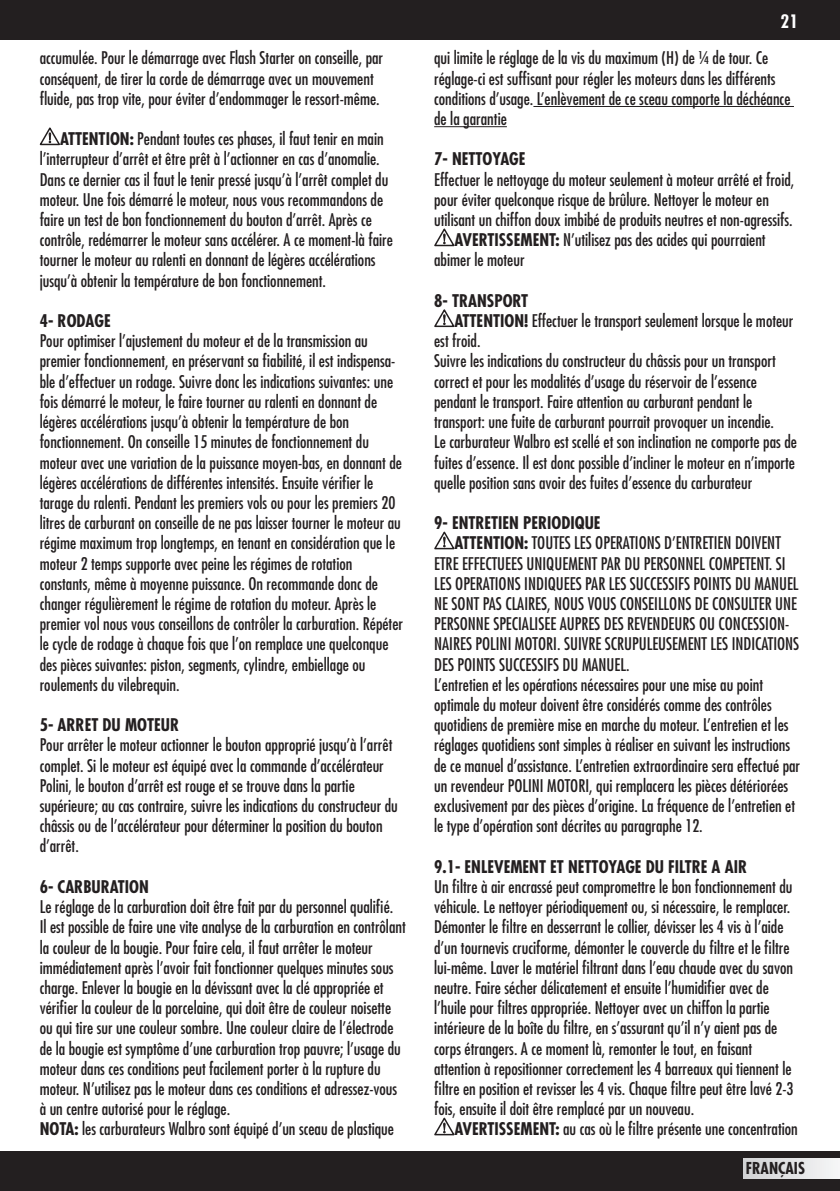
<style>
.page{position:relative;width:840px;height:1191px;background:#fff}
.page>*{position:absolute;margin:0;border:0;box-sizing:border-box;transform-origin:0 0}
.t1{font:700 condensed 18px "Futura LT";color:#fff}
.t2{font:condensed 17px/20.2px "Futura LT";color:#231f20}
.t3{font:700 condensed 17px "Futura LT";color:#231f20}
.t4{font:700 condensed 16px "Futura LT";color:#231f20}
.s1{font-weight:700}
</style>
<div class="page">
<div style="left:0;top:0;width:839px;height:40px;background:#231f20"></div>
<div style="left:0;top:1151px;width:839px;height:40px;background:#231f20"></div>
<div style="left:743px;top:1158px;width:96px;height:20px;background:linear-gradient(to right,#d0d2d4,#f5f5f6)"></div>
<svg style="left:40px;top:127px;width:20px;height:18px"></svg>
<hr style="left:533px;top:106px;width:260px;height:1px;background:#231f20">
<hr style="left:434px;top:126px;width:72px;height:1px;background:#231f20">
<svg style="left:434px;top:228px;width:20px;height:18px"></svg>
<svg style="left:434px;top:309px;width:20px;height:18px"></svg>
<svg style="left:434px;top:531px;width:20px;height:18px"></svg>
<svg style="left:434px;top:1117px;width:20px;height:18px"></svg>
<p class="t2" style="left:40px;top:48px;width:345px">accumulée. Pour le démarrage avec Flash Starter on conseille, par conséquent, de tirer la corde de démarrage avec un mouvement fluide, pas trop vite, pour éviter d’endommager le ressort-même.</p>
<p class="t2" style="left:40px;top:129px;width:354px;text-indent:20px"><span class="s1">ATTENTION:</span> Pendant toutes ces phases, il faut tenir en main l’interrupteur d’arrêt et être prêt à l’actionner en cas d’anomalie.<br>Dans ce dernier cas il faut le tenir pressé jusqu’à l’arrêt complet du moteur. Une fois démarré le moteur, nous vous recommandons de faire un test de bon fonctionnement du bouton d’arrêt. Après ce contrôle, redémarrer le moteur sans accélérer. A ce moment-là faire tourner le moteur au ralenti en donnant de légères accélérations jusqu’à obtenir la température de bon fonctionnement.</p>
<p class="t3" style="left:40px;top:310px;width:73px">4- RODAGE</p>
<p class="t2" style="left:40px;top:331px;width:364px">Pour optimiser l’ajustement du moteur et de la transmission au premier fonctionnement, en préservant sa fiabilité, il est indispensa&shy;ble d’effectuer un rodage. Suivre donc les indications suivantes: une fois démarré le moteur, le faire tourner au ralenti en donnant de légères accélérations jusqu’à obtenir la température de bon fonctionnement. On conseille 15 minutes de fonctionnement du moteur avec une variation de la puissance moyen-bas, en donnant de légères accélérations de différentes intensités. Ensuite vérifier le tarage du ralenti. Pendant les premiers vols ou pour les premiers 20 litres de carburant on conseille de ne pas laisser tourner le moteur au régime maximum trop longtemps, en tenant en considération que le moteur 2 temps supporte avec peine les régimes de rotation constants, même à moyenne puissance. On recommande donc de changer régulièrement le régime de rotation du moteur. Après le premier vol nous vous conseillons de contrôler la carburation. Répéter le cycle de rodage à chaque fois que l’on remplace une quelconque des pièces suivantes: piston, segments, cylindre, embiellage ou roulements du vilebrequin.</p>
<p class="t3" style="left:40px;top:714px;width:141px">5- ARRET DU MOTEUR</p>
<p class="t2" style="left:40px;top:735px;width:359px">Pour arrêter le moteur actionner le bouton approprié jusqu’à l’arrêt complet. Si le moteur est équipé avec la commande d’accélérateur Polini, le bouton d’arrêt est rouge et se trouve dans la partie supérieure; au cas contraire, suivre les indications du constructeur du châssis ou de l’accélérateur pour déterminer la position du bouton d’arrêt.</p>
<p class="t3" style="left:40px;top:876px;width:111px">6- CARBURATION</p>
<p class="t2" style="left:40px;top:896px;width:355px">Le réglage de la carburation doit être fait par du personnel qualifié.</p>
<p class="t2" style="left:40px;top:916px;width:367px">Il est possible de faire une vite analyse de la carburation en contrôlant la couleur de la bougie. Pour faire cela, il faut arrêter le moteur immédiatement après l’avoir fait fonctionner quelques minutes sous charge. Enlever la bougie en la dévissant avec la clé appropriée et vérifier la couleur de la porcelaine, qui doit être de couleur noisette ou qui tire sur une couleur sombre. Une couleur claire de l’électrode de la bougie est symptôme d’une carburation trop pauvre; l’usage du moteur dans ces conditions peut facilement porter à la rupture du moteur. N’utilisez pas le moteur dans ces conditions et adressez-vous à un centre autorisé pour le réglage.</p>
<p class="t2" style="left:40px;top:1118px;width:355px"><span class="s1">NOTA:</span> les carburateurs Walbro sont équipé d’un sceau de plastique</p>
<p class="t1" style="left:780px;top:10px;width:19px">21</p>
<p class="t2" style="left:434px;top:48px;width:357px">qui limite le réglage de la vis du maximum (H) de ¼ de tour. Ce réglage-ci est suffisant pour régler les moteurs dans les différents conditions d’usage. L’enlèvement de ce sceau comporte la déchéance de la garantie</p>
<p class="t3" style="left:434px;top:149px;width:93px">7- NETTOYAGE</p>
<p class="t2" style="left:434px;top:169px;width:361px">Effectuer le nettoyage du moteur seulement à moteur arrêté et froid, pour éviter quelconque risque de brûlure. Nettoyer le moteur en utilisant un chiffon doux imbibé de produits neutres et non-agressifs.</p>
<p class="t2" style="left:434px;top:230px;width:333px;text-indent:20px"><span class="s1">AVERTISSEMENT:</span> N’utilisez pas des acides qui pourraient abimer le moteur</p>
<p class="t3" style="left:434px;top:290px;width:95px">8- TRANSPORT</p>
<p class="t2" style="left:434px;top:310px;width:360px;text-indent:20px"><span class="s1">ATTENTION!</span> Effectuer le transport seulement lorsque le moteur est froid.</p>
<p class="t2" style="left:434px;top:351px;width:343px">Suivre les indications du constructeur du châssis pour un transport correct et pour les modalités d’usage du réservoir de l’essence pendant le transport. Faire attention au carburant pendant le transport: une fuite de carburant pourrait provoquer un incendie.</p>
<p class="t2" style="left:434px;top:432px;width:364px;text-align:justify">Le carburateur Walbro est scellé et son inclination ne comporte pas de fuites d’essence. Il est donc possible d’incliner le moteur en n’importe quelle position sans avoir des fuites d’essence du carburateur</p>
<p class="t3" style="left:434px;top:512px;width:168px">9- ENTRETIEN PERIODIQUE</p>
<p class="t2" style="left:434px;top:533px;width:366px;text-indent:20px"><span class="s1">ATTENTION:</span> TOUTES LES OPERATIONS D’ENTRETIEN DOIVENT ETRE EFFECTUEES UNIQUEMENT PAR DU PERSONNEL COMPETENT. SI LES OPERATIONS INDIQUEES PAR LES SUCCESSIFS POINTS DU MANUEL NE SONT PAS CLAIRES, NOUS VOUS CONSEILLONS DE CONSULTER UNE PERSONNE SPECIALISEE AUPRES DES REVENDEURS OU CONCESSION-NAIRES POLINI MOTORI. SUIVRE SCRUPULEUSEMENT LES INDICATIONS DES POINTS SUCCESSIFS DU MANUEL.</p>
<p class="t2" style="left:434px;top:674px;width:367px">L’entretien et les opérations nécessaires pour une mise au point optimale du moteur doivent être considérés comme des contrôles quotidiens de première mise en marche du moteur. L’entretien et les réglages quotidiens sont simples à réaliser en suivant les instructions de ce manuel d’assistance. L’entretien extraordinaire sera effectué par un revendeur POLINI MOTORI, qui remplacera les pièces détériorées exclusivement par des pièces d’origine. La fréquence de l’entretien et le type d’opération sont décrites au paragraphe 12.</p>
<p class="t3" style="left:434px;top:856px;width:314px">9.1- ENLEVEMENT ET NETTOYAGE DU FILTRE A AIR</p>
<p class="t2" style="left:434px;top:876px;width:361px">Un filtre à air encrassé peut compromettre le bon fonctionnement du véhicule. Le nettoyer périodiquement ou, si nécessaire, le remplacer.<br>Démonter le filtre en desserrant le collier, dévisser les 4 vis à l’aide d’un tournevis cruciforme, démonter le couvercle du filtre et le filtre lui-même. Laver le matériel filtrant dans l’eau chaude avec du savon neutre. Faire sécher délicatement et ensuite l’humidifier avec de l’huile pour filtres appropriée. Nettoyer avec un chiffon la partie intérieure de la boîte du filtre, en s’assurant qu’il n’y aient pas de corps étrangers. A ce moment là, remonter le tout, en faisant attention à repositionner correctement les 4 barreaux qui tiennent le filtre en position et revisser les 4 vis. Chaque filtre peut être lavé 2-3 fois, ensuite il doit être remplacé par un nouveau.</p>
<p class="t2" style="left:454px;top:1118px;width:344px"><span class="s1">AVERTISSEMENT:</span> au cas où le filtre présente une concentration</p>
<p class="t4" style="left:745px;top:1158px;width:61px">FRANÇAIS</p>
</div>
